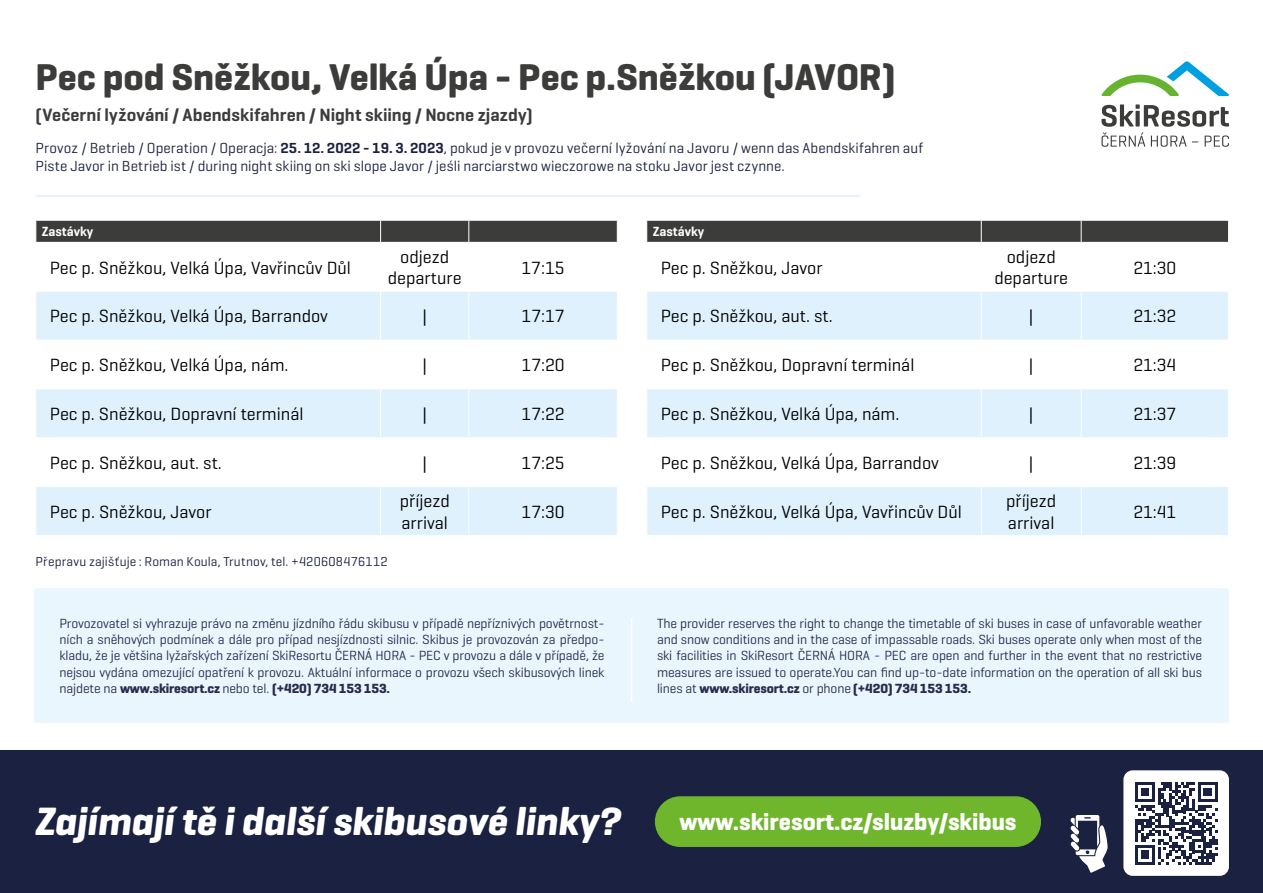
<style>
.page{position:relative;width:1263px;height:893px;background:#fff}
.page>*{position:absolute;margin:0;border:0;box-sizing:border-box;transform-origin:0 0}
.t1{font:italic 700 40.2px "Geogrotesque";color:#fff}
.t2{font:700 37.95px "Geogrotesque";color:#3c3c3b}
.t3{font:700 24.3px "Geogrotesque";color:#fff}
.t4{font:600 18.15px "Geogrotesque";color:#3c3c3b}
.t5{font:18px/21.6px "Geogrotesque";color:#000;text-align:center}
.t6{font:14.85px/17.9px "Geogrotesque";letter-spacing:.005em;color:#1b2141}
.t7{font:13.5px/16.2px "Geogrotesque";letter-spacing:-.01em;color:#2a2c4c;text-align:justify}
.t8{font:600 13.5px "Geogrotesque";color:#fff}
.t9{font:13.2px "Geogrotesque";letter-spacing:.015em;color:#1b2141}
.s1{font-weight:600}
.s2{font-weight:700}
</style>
<div class="page">
<hr style="left:35px;top:195px;width:825px;height:2px;background:#def1fc">
<svg style="left:36px;top:292px;width:581px;height:243px;fill:#def1fc"></svg>
<svg style="left:35px;top:220px;width:583px;height:22px;background:#454544"></svg>
<hr style="left:380px;top:292px;width:1px;height:48px;background:#fff">
<hr style="left:468px;top:292px;width:1px;height:48px;background:#fff">
<hr style="left:35px;top:340px;width:346px;height:1px;background:#fff">
<hr style="left:381px;top:340px;width:88px;height:1px;background:#fff">
<hr style="left:380px;top:340px;width:1px;height:48px;background:#fff">
<hr style="left:469px;top:340px;width:149px;height:1px;background:#fff">
<hr style="left:468px;top:340px;width:1px;height:48px;background:#fff">
<hr style="left:35px;top:388px;width:346px;height:1px;background:#fff">
<hr style="left:381px;top:388px;width:88px;height:1px;background:#fff">
<hr style="left:380px;top:389px;width:1px;height:48px;background:#fff">
<hr style="left:469px;top:388px;width:149px;height:1px;background:#fff">
<hr style="left:468px;top:389px;width:1px;height:48px;background:#fff">
<hr style="left:35px;top:437px;width:346px;height:1px;background:#fff">
<hr style="left:381px;top:437px;width:88px;height:1px;background:#fff">
<hr style="left:380px;top:438px;width:1px;height:48px;background:#fff">
<hr style="left:469px;top:437px;width:149px;height:1px;background:#fff">
<hr style="left:468px;top:438px;width:1px;height:48px;background:#fff">
<hr style="left:35px;top:486px;width:346px;height:1px;background:#fff">
<hr style="left:381px;top:486px;width:88px;height:1px;background:#fff">
<hr style="left:380px;top:487px;width:1px;height:48px;background:#fff">
<hr style="left:469px;top:486px;width:149px;height:1px;background:#fff">
<hr style="left:468px;top:487px;width:1px;height:48px;background:#fff">
<svg style="left:647px;top:292px;width:581px;height:243px;fill:#def1fc"></svg>
<svg style="left:646px;top:220px;width:583px;height:22px;background:#454544"></svg>
<hr style="left:981px;top:292px;width:1px;height:48px;background:#fff">
<hr style="left:1081px;top:292px;width:1px;height:48px;background:#fff">
<hr style="left:646px;top:340px;width:335px;height:1px;background:#fff">
<hr style="left:981px;top:340px;width:100px;height:1px;background:#fff">
<hr style="left:981px;top:340px;width:1px;height:48px;background:#fff">
<hr style="left:1081px;top:340px;width:148px;height:1px;background:#fff">
<hr style="left:1081px;top:340px;width:1px;height:48px;background:#fff">
<hr style="left:646px;top:388px;width:335px;height:1px;background:#fff">
<hr style="left:981px;top:388px;width:100px;height:1px;background:#fff">
<hr style="left:981px;top:389px;width:1px;height:48px;background:#fff">
<hr style="left:1081px;top:388px;width:148px;height:1px;background:#fff">
<hr style="left:1081px;top:389px;width:1px;height:48px;background:#fff">
<hr style="left:646px;top:437px;width:335px;height:1px;background:#fff">
<hr style="left:981px;top:437px;width:100px;height:1px;background:#fff">
<hr style="left:981px;top:438px;width:1px;height:48px;background:#fff">
<hr style="left:1081px;top:437px;width:148px;height:1px;background:#fff">
<hr style="left:1081px;top:438px;width:1px;height:48px;background:#fff">
<hr style="left:646px;top:486px;width:335px;height:1px;background:#fff">
<hr style="left:981px;top:486px;width:100px;height:1px;background:#fff">
<hr style="left:981px;top:487px;width:1px;height:48px;background:#fff">
<hr style="left:1081px;top:486px;width:148px;height:1px;background:#fff">
<hr style="left:1081px;top:487px;width:1px;height:48px;background:#fff">
<svg style="left:1101px;top:104px;width:128px;height:43px"></svg>
<svg style="left:1101px;top:61px;width:128px;height:35px"></svg>
<div style="left:0;top:750px;width:1263px;height:143px;background:#1b2141"></div>
<div style="left:1123px;top:770px;width:106px;height:106px;background:#fff;border-radius:9px"></div>
<svg style="left:1135px;top:782px;width:83px;height:83px"></svg>
<div style="left:655px;top:796px;width:386px;height:51px;background:#70b62c;border-radius:25px"></div>
<svg style="left:1070px;top:815px;width:37px;height:58px"></svg>
<div style="left:34px;top:588px;width:1195px;height:135px;background:#eaf6fe;border-radius:2px"></div>
<hr style="left:631px;top:618px;width:1px;height:84px;background:#fff">
<h2 class="t2" style="left:35px;top:53px;width:861px">Pec pod Sněžkou, Velká Úpa - Pec p.Sněžkou (JAVOR)</h2>
<h3 class="t4" style="left:35px;top:104px;width:499px">(Večerní lyžování / Abendskifahren / Night skiing / Nocne zjazdy)</h3>
<p class="t6" style="left:35px;top:139px;width:889px">Provoz / Betrieb / Operation / Operacja: <span class="s1">25. 12. 2022 - 19. 3. 2023</span>, pokud je v provozu večerní lyžování na Javoru / wenn das Abendskifahren auf<br>Piste Javor in Betrieb ist / during night skiing on ski slope Javor / jeśli narciarstwo wieczorowe na stoku Javor jest czynne.</p>
<p class="t8" style="left:42px;top:223px;width:53px">Zastávky</p>
<h3 class="t5" style="left:50px;top:256px;width:303px">Pec p. Sněžkou, Velká Úpa, Vavřincův Důl</h3>
<h3 class="t5" style="left:388px;top:245px;width:75px">odjezd departure</h3>
<h3 class="t5" style="left:521px;top:256px;width:45px">17:15</h3>
<h3 class="t5" style="left:50px;top:305px;width:280px">Pec p. Sněžkou, Velká Úpa, Barrandov</h3>
<h3 class="t5" style="left:422px;top:305px;width:6px">|</h3>
<h3 class="t5" style="left:522px;top:305px;width:45px">17:17</h3>
<h3 class="t5" style="left:50px;top:354px;width:240px">Pec p. Sněžkou, Velká Úpa, nám.</h3>
<h3 class="t5" style="left:422px;top:354px;width:6px">|</h3>
<h3 class="t5" style="left:522px;top:354px;width:45px">17:20</h3>
<h3 class="t5" style="left:50px;top:403px;width:255px">Pec p. Sněžkou, Dopravní terminál</h3>
<h3 class="t5" style="left:422px;top:403px;width:6px">|</h3>
<h3 class="t5" style="left:522px;top:403px;width:45px">17:22</h3>
<h3 class="t5" style="left:50px;top:451px;width:173px">Pec p. Sněžkou, aut. st.</h3>
<h3 class="t5" style="left:422px;top:451px;width:6px">|</h3>
<h3 class="t5" style="left:522px;top:451px;width:45px">17:25</h3>
<h3 class="t5" style="left:50px;top:500px;width:163px">Pec p. Sněžkou, Javor</h3>
<h3 class="t5" style="left:400px;top:489px;width:52px;text-align:left">příjezd arrival</h3>
<h3 class="t5" style="left:522px;top:500px;width:45px">17:30</h3>
<p class="t9" style="left:35px;top:553px;width:354px">Přepravu zajišťuje : Roman Koula, Trutnov, tel. +420608476112</p>
<p class="t8" style="left:653px;top:223px;width:53px">Zastávky</p>
<h3 class="t5" style="left:661px;top:256px;width:163px">Pec p. Sněžkou, Javor</h3>
<h3 class="t5" style="left:994px;top:245px;width:75px">odjezd departure</h3>
<h3 class="t5" style="left:1133px;top:256px;width:45px">21:30</h3>
<h3 class="t5" style="left:661px;top:305px;width:173px">Pec p. Sněžkou, aut. st.</h3>
<h3 class="t5" style="left:1029px;top:305px;width:6px">|</h3>
<h3 class="t5" style="left:1133px;top:305px;width:45px">21:32</h3>
<h3 class="t5" style="left:661px;top:354px;width:255px">Pec p. Sněžkou, Dopravní terminál</h3>
<h3 class="t5" style="left:1029px;top:354px;width:6px">|</h3>
<h3 class="t5" style="left:1133px;top:354px;width:45px">21:34</h3>
<h3 class="t5" style="left:661px;top:403px;width:240px">Pec p. Sněžkou, Velká Úpa, nám.</h3>
<h3 class="t5" style="left:1029px;top:403px;width:6px">|</h3>
<h3 class="t5" style="left:1133px;top:403px;width:45px">21:37</h3>
<h3 class="t5" style="left:661px;top:451px;width:280px">Pec p. Sněžkou, Velká Úpa, Barrandov</h3>
<h3 class="t5" style="left:1029px;top:451px;width:6px">|</h3>
<h3 class="t5" style="left:1133px;top:451px;width:45px">21:39</h3>
<h3 class="t5" style="left:661px;top:500px;width:303px">Pec p. Sněžkou, Velká Úpa, Vavřincův Důl</h3>
<h3 class="t5" style="left:1006px;top:489px;width:52px;text-align:left">příjezd arrival</h3>
<h3 class="t5" style="left:1133px;top:500px;width:45px">21:41</h3>
<p class="t7" style="left:60px;top:615px;width:547px">Provozovatel si vyhrazuje právo na změnu jízdního řádu skibusu v případě nepříznivých povětrnost&shy;ních a sněhových podmínek a dále pro případ nesjízdnosti silnic. Skibus je provozován za předpo&shy;kladu, že je většina lyžařských zařízení SkiResortu ČERNÁ HORA - PEC v provozu a dále v případě, že nejsou vydána omezující opatření k provozu. Aktuální informace o provozu všech skibusových linek najdete na <span class="s2">www.skiresort.cz</span> nebo tel. <span class="s2">(+420) 734 153 153.</span></p>
<p class="t7" style="left:657px;top:615px;width:547px">The provider reserves the right to change the timetable of ski buses in case of unfavorable weather and snow conditions and in the case of impassable roads. Ski buses operate only when most of the ski facilities in SkiResort ČERNÁ HORA - PEC are open and further in the event that no restrictive measures are issued to operate.You can find up-to-date information on the operation of all ski bus lines at <span class="s2">www.skiresort.cz</span> or phone <span class="s2">(+420) 734 153 153.</span></p>
<h1 class="t1" style="left:34px;top:796px;width:588px">Zajímají tě i další skibusové linky?</h1>
<h3 class="t3" style="left:679px;top:806px;width:339px">www.skiresort.cz/sluzby/skibus</h3>
</div>
